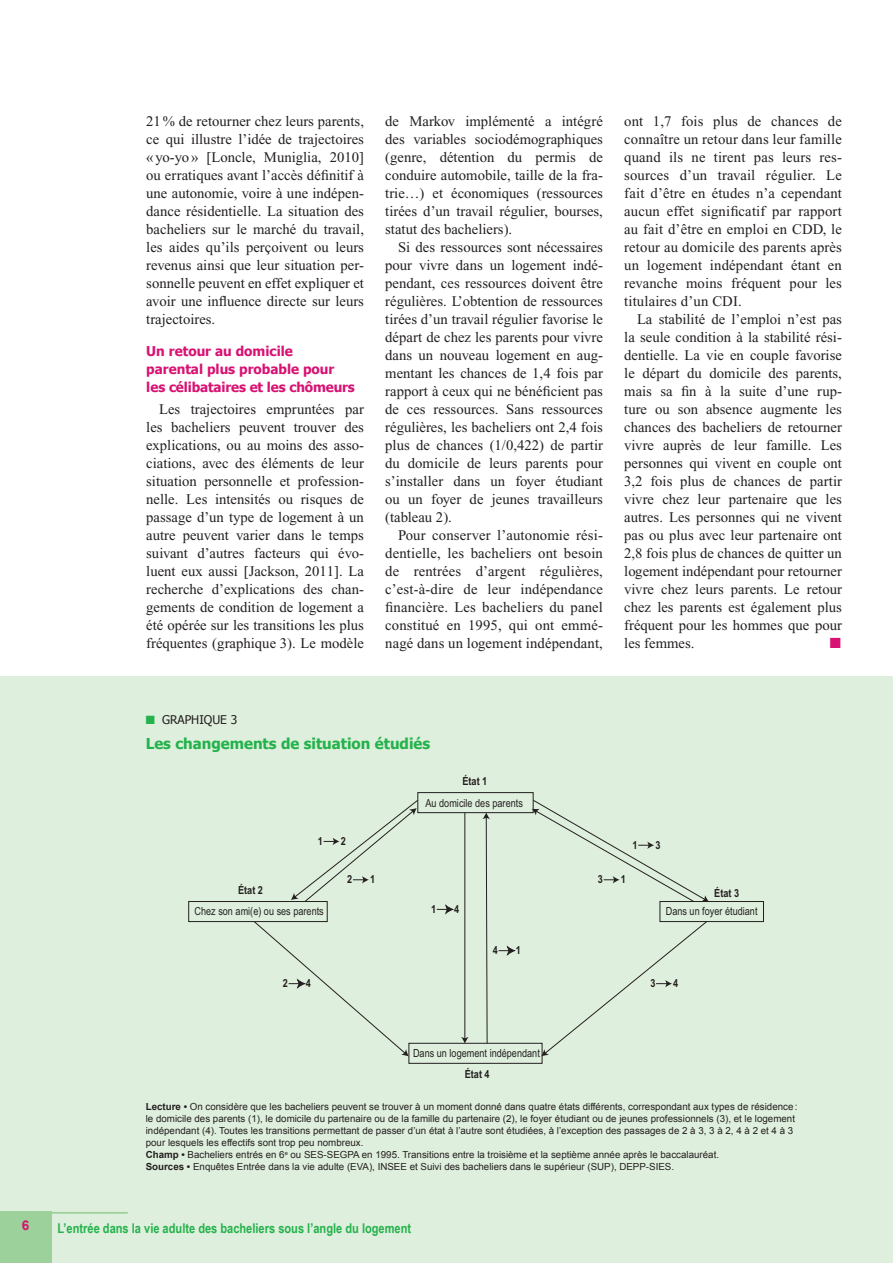
<style>
.page{position:relative;width:893px;height:1263px;background:#fff}
.page>*{position:absolute;margin:0;border:0;box-sizing:border-box;transform-origin:0 0}
.t1{font:700 15px "Tahoma";color:#23b24b}
.t2{font:14.7px/18px "Times New Roman";color:#231f20;text-align:justify}
.t3{font:14.7px "Zapf Dingbats ITC";color:#d81273}
.t4{font:700 13.5px/18px "Tahoma";color:#d81273}
.t5{font:700 13.5px "Arial Narrow";color:#23b24b}
.t6{font:700 13.5px "Arial";color:#d81273}
.t7{font:12px "Tahoma";color:#231f20}
.t8{font:11.1px "Arial Narrow";color:#231f20}
.t9{font:700 11.1px "Arial Narrow";color:#231f20}
.t10{font:9.75px/12px "Arial";color:#231f20}
.s1{color:#23b24b}
.s2{font-weight:700}
</style>
<div class="page">
<div style="left:0;top:676px;width:893px;height:587px;background:#dfefdd"></div>
<div style="left:0;top:1212px;width:51px;height:51px;background:#9cd19c"></div>
<div style="left:408px;top:1043px;width:134px;height:21px;border:1px solid #231f20"></div>
<div style="left:188px;top:901px;width:140px;height:21px;border:1px solid #231f20"></div>
<svg style="left:253px;top:792px;width:511px;height:264px"></svg>
<hr style="left:43px;top:1212px;width:85px;height:1px;background:#9cd19c">
<p class="t2" style="left:146px;top:112px;width:219px">21% de retourner chez leurs parents, ce qui illustre l’idée de trajectoires «yo-yo » [Loncle, Muniglia, 2010] ou erratiques avant l’accès définitif à une autonomie, voire à une indépen&shy;dance résidentielle. La situation des bacheliers sur le marché du travail, les aides qu’ils perçoivent ou leurs revenus ainsi que leur situation per&shy;sonnelle peuvent en effet expliquer et avoir une influence directe sur leurs trajectoires.</p>
<p class="t4" style="left:146px;top:341px;width:210px">Un retour au domicile<br>parental plus probable pour les célibataires et les chômeurs</p>
<p class="t2" style="left:146px;top:400px;width:219px;text-indent:13px">Les trajectoires empruntées par les bacheliers peuvent trouver des explications, ou au moins des asso&shy;ciations, avec des éléments de leur situation personnelle et profession&shy;nelle. Les intensités ou risques de passage d’un type de logement à un autre peuvent varier dans le temps suivant d’autres facteurs qui évo&shy;luent eux aussi [Jackson, 2011]. La recherche d’explications des chan&shy;gements de condition de logement a été opérée sur les transitions les plus fréquentes (graphique 3). Le modèle</p>
<p class="t2" style="left:385px;top:112px;width:219px">de Markov implémenté a intégré des variables sociodémographiques (genre, détention du permis de conduire automobile, taille de la fra&shy;trie…) et économiques (ressources tirées d’un travail régulier, bourses, statut des bacheliers).</p>
<p class="t2" style="left:385px;top:238px;width:219px;text-indent:13px">Si des ressources sont nécessaires pour vivre dans un logement indé&shy;pendant, ces ressources doivent être régulières. L’obtention de ressources tirées d’un travail régulier favorise le départ de chez les parents pour vivre dans un nouveau logement en aug&shy;mentant les chances de 1,4 fois par rapport à ceux qui ne bénéficient pas de ces ressources. Sans ressources régulières, les bacheliers ont 2,4 fois plus de chances (1/0,422) de partir du domicile de leurs parents pour s’installer dans un foyer étudiant ou un foyer de jeunes travailleurs (tableau 2).</p>
<p class="t2" style="left:385px;top:526px;width:219px;text-align:left;text-indent:13px">Pour conserver l’autonomie rési---- dentielle, les bacheliers ont besoin de rentrées d’argent régulières, c’est-à-dire de leur indépendance financière. Les bacheliers du panel constitué en 1995, qui ont emmé&shy;nagé dans un logement indépendant,</p>
<p class="t2" style="left:624px;top:112px;width:219px">ont 1,7 fois plus de chances de connaître un retour dans leur famille quand ils ne tirent pas leurs res&shy;sources d’un travail régulier. Le fait d’être en études n’a cependant aucun effet significatif par rapport au fait d’être en emploi en CDD, le retour au domicile des parents après un logement indépendant étant en revanche moins fréquent pour les titulaires d’un CDI.</p>
<p class="t2" style="left:624px;top:310px;width:219px;text-indent:13px">La stabilité de l’emploi n’est pas la seule condition à la stabilité rési&shy;dentielle. La vie en couple favorise le départ du domicile des parents, mais sa fin à la suite d’une rup&shy;ture ou son absence augmente les chances des bacheliers de retourner vivre auprès de leur famille. Les personnes qui vivent en couple ont 3,2 fois plus de chances de partir vivre chez leur partenaire que les autres. Les personnes qui ne vivent pas ou plus avec leur partenaire ont 2,8 fois plus de chances de quitter un logement indépendant pour retourner vivre chez leurs parents. Le retour chez les parents est également plus fréquent pour les hommes que pour les femmes.</p>
<p class="t3" style="left:830px;top:636px;width:12px">■</p>
<p class="t7" style="left:146px;top:712px;width:93px"><span class="s1">■</span> GRAPHIQUE 3</p>
<p class="t1" style="left:146px;top:734px;width:286px">Les changements de situation étudiés</p>
<p class="t9" style="left:462px;top:775px;width:26px">État 1</p>
<p class="t9" style="left:318px;top:834px;width:7px">1</p>
<p class="t9" style="left:341px;top:834px;width:7px">2</p>
<p class="t8" style="left:425px;top:795px;width:99px">Au domicile des parents</p>
<p class="t9" style="left:632px;top:838px;width:7px">1</p>
<p class="t9" style="left:655px;top:838px;width:7px">3</p>
<p class="t9" style="left:347px;top:873px;width:7px">2</p>
<p class="t9" style="left:370px;top:873px;width:7px">1</p>
<p class="t9" style="left:598px;top:873px;width:7px">3</p>
<p class="t9" style="left:621px;top:873px;width:7px">1</p>
<p class="t9" style="left:431px;top:902px;width:7px">1</p>
<p class="t9" style="left:454px;top:902px;width:7px">4</p>
<p class="t9" style="left:238px;top:884px;width:26px">État 2</p>
<p class="t9" style="left:714px;top:887px;width:26px">État 3</p>
<p class="t8" style="left:194px;top:903px;width:131px">Chez son ami(e) ou ses parents</p>
<p class="t8" style="left:666px;top:903px;width:93px">Dans un foyer étudiant</p>
<p class="t9" style="left:493px;top:944px;width:7px">4</p>
<p class="t9" style="left:516px;top:944px;width:7px">1</p>
<p class="t9" style="left:283px;top:977px;width:7px">2</p>
<p class="t9" style="left:306px;top:977px;width:7px">4</p>
<p class="t9" style="left:650px;top:977px;width:7px">3</p>
<p class="t9" style="left:673px;top:977px;width:7px">4</p>
<p class="t8" style="left:413px;top:1045px;width:128px">Dans un logement indépendant</p>
<p class="t9" style="left:465px;top:1068px;width:26px">État 4</p>
<p class="t10" style="left:146px;top:1101px;width:653px"><span class="s2">Lecture •</span> On considère que les bacheliers peuvent se trouver à un moment donné dans quatre états différents, correspondant aux types de résidence: le domicile des parents (1), le domicile du partenaire ou de la famille du partenaire (2), le foyer étudiant ou de jeunes professionnels (3), et le logement indépendant (4). Toutes les transitions permettant de passer d’un état à l’autre sont étudiées, à l’exception des passages de 2 à 3, 3 à 2, 4 à 2 et 4 à 3 pour lesquels les effectifs sont trop peu nombreux.<br><span class="s2">Champ •</span> Bacheliers entrés en 6<sup>e</sup> ou SES-SEGPA en 1995. Transitions entre la troisième et la septième année après le baccalauréat.<br><span class="s2">Sources •</span> Enquêtes Entrée dans la vie adulte (EVA), INSEE et Suivi des bacheliers dans le supérieur (SUP), DEPP-SIES.</p>
<p class="t6" style="left:22px;top:1217px;width:9px">6</p>
<p class="t5" style="left:57px;top:1218px;width:355px">L’entrée dans la vie adulte des bacheliers sous l’angle du logement</p>
</div>
